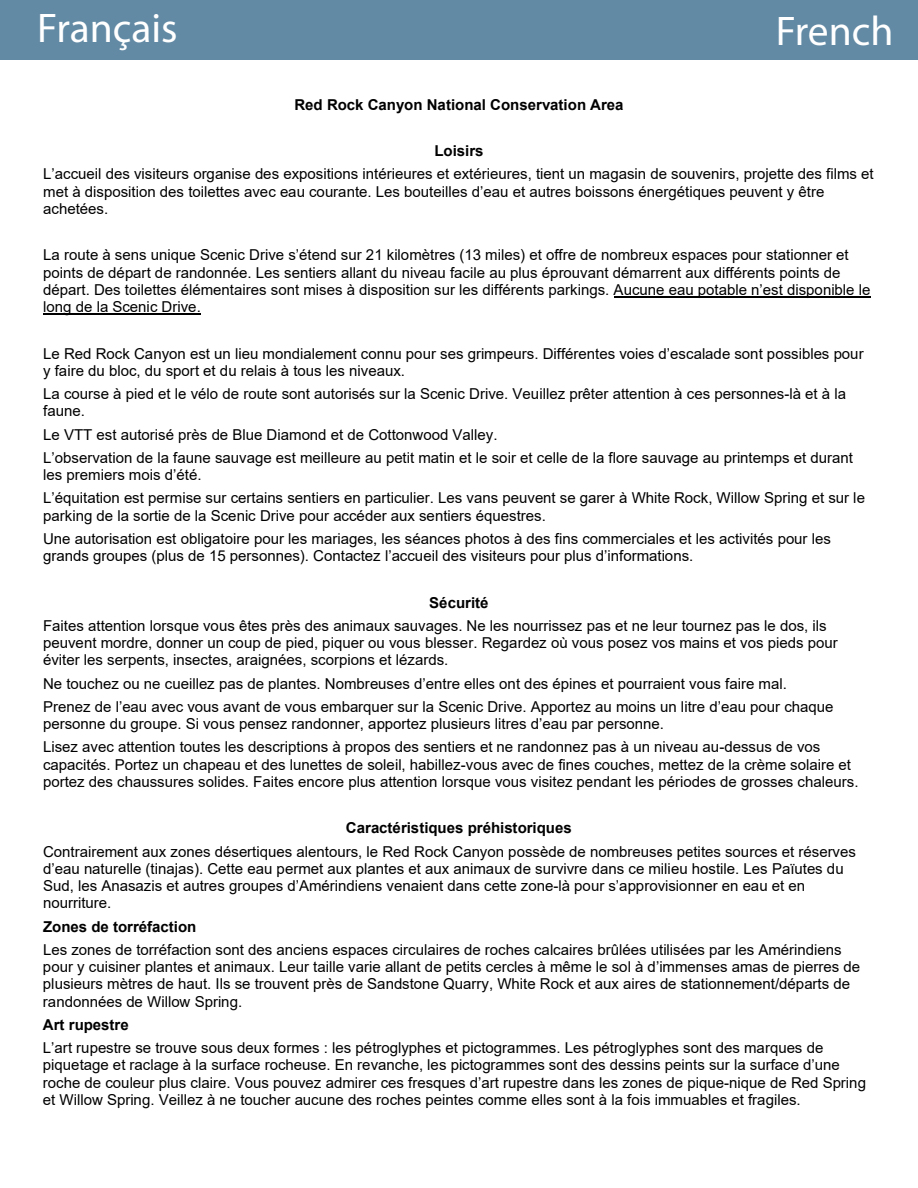
<style>
.page{position:relative;width:918px;height:1188px;background:#fff}
.page>*{position:absolute;margin:0;border:0;box-sizing:border-box;transform-origin:0 0}
.t1{font:41.55px "Myriad Pro";color:#fff}
.t2{font:15px/17.2px "Arial";color:#000}
.t3{font:15px/23.1px "Arial";color:#000}
.t4{font:700 15px "Arial";color:#000}
.s1{font-weight:700}
.s2{font-style:inherit}
</style>
<div class="page">
<hr style="left:614px;top:296px;width:257px;height:2px;background:#000">
<hr style="left:43px;top:314px;width:158px;height:1px;background:#000">
<div style="left:0;top:0;width:918px;height:60px;background:#628aa5"></div>
<h1 class="t1" style="left:37px;top:3px;width:142px">Français</h1>
<h1 class="t1" style="left:776px;top:6px;width:119px">French</h1>
<p class="t4" style="left:294px;top:94px;width:331px">Red Rock Canyon National Conservation Area</p>
<p class="t3" style="left:43px;top:139px;width:832px;text-align:center"><span class="s1">Loisirs<br></span>L’accueil des visiteurs organise des expositions intérieures et extérieures<span class="s2">, tient un magasin de souvenirs, projette des films et</span></p>
<p class="t3" style="left:43px;top:183px;width:783px;line-height:17.2px">met à disposition des toilettes avec eau courante. Les bouteilles d’eau <span class="s2">et autres boissons énergétiques peuvent y être achetées.</span></p>
<p class="t2" style="left:43px;top:246px;width:829px">La route à sens unique Scenic Drive <span class="s2">s’étend sur 2</span>1 kilomètres (13 miles) et offre de nombreux espaces pour stationner et points de départ de randonnée. Les sentiers allant du niveau facile au plus éprouvant démarrent aux différents points de départ. Des toilettes élémentaires sont mises à disposition sur les différents parkings. Aucune eau potable <span class="s2">n’est</span> disponible le long de la Scenic Drive.</p>
<p class="t2" style="left:43px;top:345px;width:822px">Le Red Rock Canyon est un lieu mondialement connu pour ses grimpeurs. Différentes voies <span class="s2">d’escalade</span> sont possibles pour y faire du bloc, du sport et du relais à tous les niveaux.</p>
<p class="t2" style="left:43px;top:385px;width:804px">La course à pied et le vélo de route sont autorisés sur la Scenic Drive. Veuillez prêter attention à ces personnes-là et à la faune.</p>
<p class="t2" style="left:43px;top:423px;width:811px;line-height:23.2px">Le VTT est autorisé près de Blue Diamond et de Cottonwood Valley.<br><span class="s2">L’observation de la faune</span> sauvage est meilleure au petit matin et le soir et celle de la flore sauvage au printemps et durant</p>
<p class="t2" style="left:43px;top:463px;width:823px;line-height:23.2px"><span class="s2">les premiers mois d’été</span>.<br><span class="s2">L’équitation est permise sur certains</span> sentiers en particulier. Les vans peuvent se garer à White Rock, Willow Spring et sur le</p>
<p class="t2" style="left:43px;top:504px;width:789px;line-height:23.2px">parking de la sortie de la Scenic Drive pour accéder aux sentiers équestres.<br>Une autorisation est obligatoire pour les mariages, les séances photos à des fins commerciales et les activités pour les</p>
<p class="t3" style="left:43px;top:544px;width:652px"><span class="s2">grands groupes (plus de 15 personnes). Contact</span>ez l’accueil des visiteurs pour plus d’informations.</p>
<p class="t4" style="left:429px;top:592px;width:61px">Sécurité</p>
<p class="t2" style="left:43px;top:617px;width:796px">Faites attention lorsque vous êtes près des animaux sauvages. Ne les nourrissez pas et ne leur tournez pas le dos, ils peuvent mordre, donner un coup de pied, piquer ou vous blesser. Regardez où vous posez vos mains et vos pieds pour éviter les serpents, insectes, araignées, scorpions et lézards.</p>
<p class="t3" style="left:43px;top:672px;width:792px"><span class="s2">Ne touchez ou ne c</span>ueillez pas de plantes. Nombreuses d’entre elles ont des épines et pourraient vous faire mal.<br>Prenez de l’eau avec vous avant de vous embarquer sur la <span class="s2">Scenic Drive.</span> Apportez au moins un litre d’eau pour chaque</p>
<p class="t2" style="left:43px;top:712px;width:779px;line-height:23.2px">personne du groupe. Si vous pensez randonner, <span class="s2">apportez plusieurs litres d’eau par personne.<br></span>Lisez avec attention toutes les descriptions à propos des sentiers et ne randonnez pas à un niveau au-dessus de vos</p>
<p class="t2" style="left:43px;top:756px;width:817px">capacités. Portez un chapeau et des lunettes de soleil, habillez-vous avec de fines couches, mettez de la crème solaire et portez des chaussures solides. Faites encore plus attention lorsque vous visitez pendant les périodes de grosses chaleurs.</p>
<p class="t4" style="left:346px;top:818px;width:227px">Caractéristiques préhistoriques</p>
<p class="t2" style="left:43px;top:843px;width:815px">Contrairement aux zones désertiques alentours, le Red Rock Canyon possède de nombreuses petites sources et réserves <span class="s2">d’eau naturelle</span> (tinajas). Cette eau permet aux plantes et aux animaux de survivre dans ce milieu hostile. Les Païutes du Sud, les Anasazis <span class="s2">et autres groupes d’Amérindiens</span> venaient dans cette zone-là pour <span class="s2">s’approvisionner en eau et en </span>nourriture.</p>
<p class="t4" style="left:43px;top:916px;width:155px">Zones de torréfaction</p>
<p class="t2" style="left:43px;top:941px;width:819px">Les zones de torréfaction sont des anciens espaces circulaires de roches calcaires brûlées utilisées par les Amérindiens pour y cuisiner plantes et animaux. Leur taille varie allant de petits cercles <span class="s2">à même le sol à d’immenses amas de pierres de </span>plusieurs mètres de haut. Ils se trouvent près de Sandstone Quarry, White Rock et aux aires de stationnement/départs de randonnées de Willow Spring.</p>
<p class="t2" style="left:43px;top:1013px;width:782px;line-height:23.2px"><span class="s1">Art rupestre<br></span><span class="s2">L’art rupestre se trouve sous deux formes : les</span> pétroglyphes et pictogrammes. Les pétroglyphes sont des marques de</p>
<p class="t2" style="left:43px;top:1056px;width:825px">piquetage et raclage à la surface rocheuse. <span class="s2">En revanche, les pictogrammes sont des dessins peints sur la surface d’une </span>roche de couleur plus claire. Vous pouvez admirer ces <span class="s2">fresques d’art rupestre dans les zones de pique</span>-nique de Red Spring et Willow Spring. Veillez à ne toucher aucune des roches peintes comme elles sont à la fois immuables et fragiles.</p>
</div>
